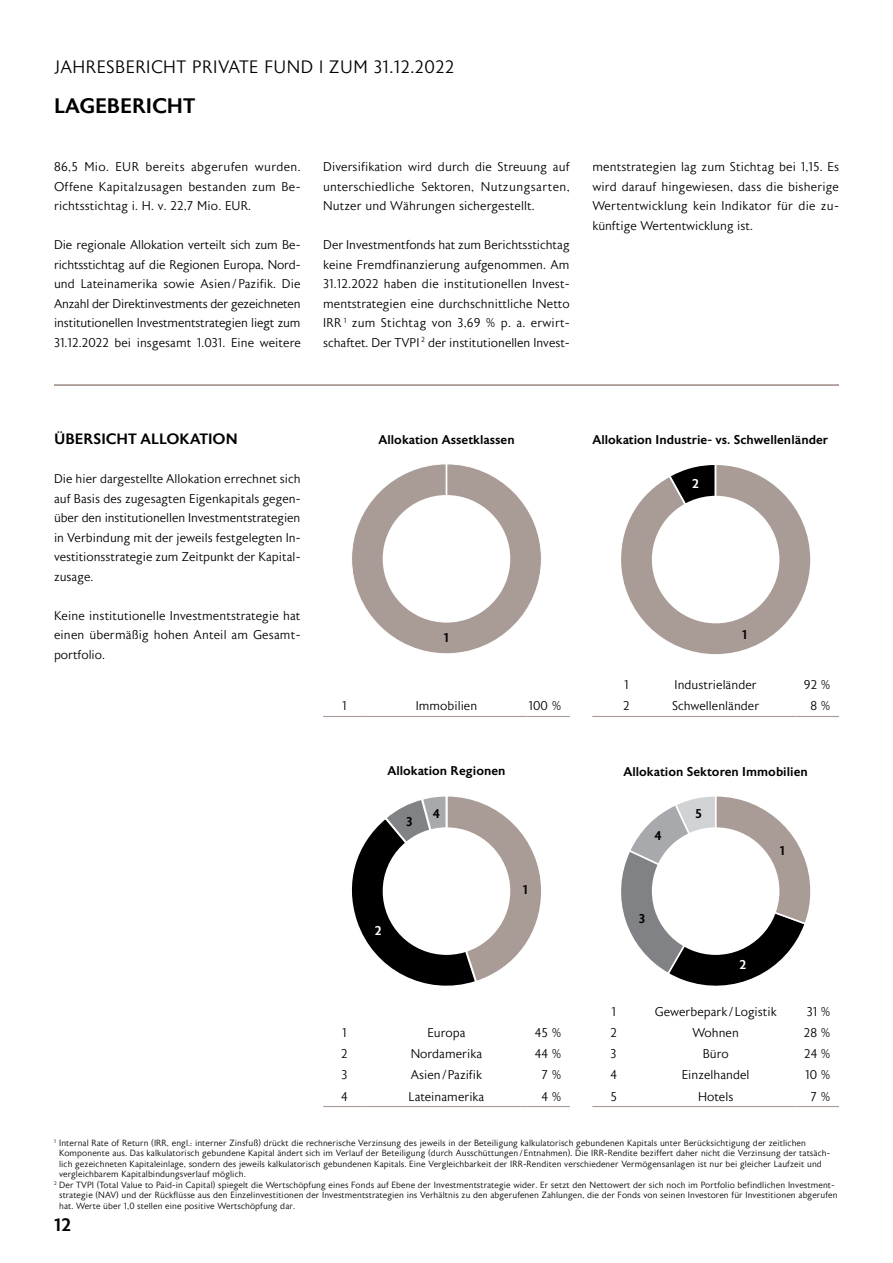
<style>
.page{position:relative;width:893px;height:1263px;background:#fff}
.page>*{position:absolute;margin:0;border:0;box-sizing:border-box;transform-origin:0 0}
.t1{font:500 21px "Astoria Sans";color:#000}
.t2{font:300 18px "Astoria Sans";letter-spacing:.025em;color:#000}
.t3{font:500 18px "Astoria Sans";color:#000}
.t4{font:500 15px "Astoria Sans";letter-spacing:.005em;color:#000}
.t5{font:300 12.75px/19.5px "Astoria Sans";letter-spacing:.005em;color:#000;text-align:justify}
.t6{font:500 12.75px "Astoria Sans";letter-spacing:.005em;color:#000}
.t7{font:500 12.75px "Astoria Sans";color:#fff}
.t8{font:300 9px "Astoria Sans";letter-spacing:.01em;color:#000}
</style>
<div class="page">
<hr style="left:592px;top:1106px;width:43px;height:1px;background:#a99b95">
<hr style="left:635px;top:1106px;width:161px;height:1px;background:#a99b95">
<hr style="left:796px;top:1106px;width:43px;height:1px;background:#a99b95">
<hr style="left:323px;top:1106px;width:43px;height:1px;background:#a99b95">
<hr style="left:366px;top:1106px;width:161px;height:1px;background:#a99b95">
<hr style="left:527px;top:1106px;width:43px;height:1px;background:#a99b95">
<hr style="left:323px;top:716px;width:43px;height:1px;background:#a99b95">
<hr style="left:366px;top:716px;width:161px;height:1px;background:#a99b95">
<hr style="left:527px;top:716px;width:43px;height:1px;background:#a99b95">
<div style="left:352px;top:464px;width:189px;height:190px;background:#a99b95;border-radius:95px"></div>
<div style="left:383px;top:495px;width:127px;height:128px;background:#fff;border-radius:50%"></div>
<hr style="left:592px;top:716px;width:43px;height:1px;background:#a99b95">
<hr style="left:635px;top:716px;width:161px;height:1px;background:#a99b95">
<hr style="left:796px;top:716px;width:43px;height:1px;background:#a99b95">
<svg style="left:351px;top:796px;width:190px;height:190px"></svg>
<div style="left:383px;top:827px;width:127px;height:128px;background:#fff;border-radius:50%"></div>
<svg style="left:621px;top:465px;width:190px;height:190px"></svg>
<div style="left:652px;top:496px;width:127px;height:127px;background:#fff;border-radius:50%"></div>
<svg style="left:621px;top:796px;width:190px;height:190px"></svg>
<div style="left:652px;top:827px;width:127px;height:128px;background:#fff;border-radius:50%"></div>
<hr style="left:54px;top:384px;width:785px;height:1px;background:#a99b95">
<hr style="left:54px;top:385px;width:785px;height:1px;background:#a99b95">
<h2 class="t2" style="left:54px;top:57px;width:402px">JAHRESBERICHT PRIVATE FUND l ZUM 31.12.2022</h2>
<h1 class="t1" style="left:54px;top:94px;width:143px">LAGEBERICHT</h1>
<p class="t5" style="left:54px;top:157px;width:248px">86,5 Mio. EUR bereits abgerufen wurden.<br>Offene Kapitalzusagen bestanden zum Be&shy;richtsstichtag i. H. v. 22,7 Mio. EUR.</p>
<p class="t5" style="left:54px;top:235px;width:248px">Die regionale Allokation verteilt sich zum Be&shy;richtsstichtag auf die Regionen Europa, Nord&shy;und Lateinamerika sowie Asien / Pazifik. Die Anzahl der Direktinvestments der gezeichneten institutionellen Investmentstrategien liegt zum 31.12.2022 bei insgesamt 1.031. Eine weitere</p>
<p class="t5" style="left:323px;top:157px;width:248px">Diversifikation wird durch die Streuung auf unterschiedliche Sektoren, Nutzungsarten, Nutzer und Währungen sichergestellt.</p>
<p class="t5" style="left:323px;top:235px;width:248px">Der Investmentfonds hat zum Berichtsstichtag keine Fremdfinanzierung aufgenommen. Am 31.12.2022 haben die institutionellen Invest&shy;mentstrategien eine durchschnittliche Netto IRR <sup>1</sup> zum Stichtag von 3,69 % p. a. erwirt&shy;schaftet. Der TVPI <sup>2</sup> der institutionellen Invest-</p>
<p class="t5" style="left:592px;top:157px;width:248px">mentstrategien lag zum Stichtag bei 1,15. Es wird darauf hingewiesen, dass die bisherige Wertentwicklung kein Indikator für die zu&shy;künftige Wertentwicklung ist.</p>
<p class="t4" style="left:54px;top:431px;width:185px">ÜBERSICHT ALLOKATION</p>
<p class="t5" style="left:54px;top:469px;width:248px">Die hier dargestellte Allokation errechnet sich auf Basis des zugesagten Eigenkapitals gegen&shy;über den institutionellen Investmentstrategien in Verbindung mit der jeweils festgelegten In&shy;vestitionsstrategie zum Zeitpunkt der Kapital&shy;zusage.</p>
<p class="t5" style="left:54px;top:606px;width:248px">Keine institutionelle Investmentstrategie hat einen übermäßig hohen Anteil am Gesamt&shy;portfolio.</p>
<p class="t6" style="left:378px;top:433px;width:138px">Allokation Assetklassen</p>
<p class="t6" style="left:592px;top:433px;width:237px">Allokation Industrie- vs. Schwellenländer</p>
<p class="t7" style="left:692px;top:476px;width:9px">2</p>
<p class="t6" style="left:444px;top:631px;width:7px">1</p>
<p class="t5" style="left:342px;top:697px;width:6px">1</p>
<p class="t5" style="left:416px;top:697px;width:63px">Immobilien</p>
<p class="t5" style="left:529px;top:697px;width:34px">100 %</p>
<p class="t6" style="left:742px;top:628px;width:7px">1</p>
<p class="t5" style="left:624px;top:676px;width:6px">1</p>
<p class="t5" style="left:675px;top:676px;width:84px">Industrieländer</p>
<p class="t5" style="left:804px;top:676px;width:28px">92 %</p>
<p class="t5" style="left:623px;top:697px;width:8px">2</p>
<p class="t5" style="left:672px;top:697px;width:89px">Schwellenländer</p>
<p class="t5" style="left:810px;top:697px;width:21px">8 %</p>
<p class="t6" style="left:387px;top:764px;width:120px">Allokation Regionen</p>
<p class="t6" style="left:623px;top:764px;width:186px">Allokation Sektoren Immobilien</p>
<p class="t6" style="left:406px;top:814px;width:8px">3</p>
<p class="t6" style="left:433px;top:806px;width:9px">4</p>
<p class="t7" style="left:375px;top:924px;width:9px">2</p>
<p class="t6" style="left:523px;top:882px;width:7px">1</p>
<p class="t5" style="left:342px;top:1023px;width:6px">1</p>
<p class="t5" style="left:427px;top:1023px;width:40px">Europa</p>
<p class="t5" style="left:535px;top:1023px;width:28px">45 %</p>
<p class="t5" style="left:341px;top:1044px;width:8px">2</p>
<p class="t5" style="left:411px;top:1044px;width:73px">Nordamerika</p>
<p class="t5" style="left:535px;top:1044px;width:28px">44 %</p>
<p class="t5" style="left:341px;top:1066px;width:7px">3</p>
<p class="t5" style="left:411px;top:1066px;width:73px">Asien/Pazifik</p>
<p class="t5" style="left:541px;top:1066px;width:21px">7 %</p>
<p class="t5" style="left:341px;top:1087px;width:8px">4</p>
<p class="t5" style="left:409px;top:1087px;width:77px">Lateinamerika</p>
<p class="t5" style="left:541px;top:1087px;width:21px">4 %</p>
<p class="t6" style="left:654px;top:829px;width:9px">4</p>
<p class="t6" style="left:639px;top:911px;width:8px">3</p>
<p class="t6" style="left:695px;top:807px;width:8px">5</p>
<p class="t6" style="left:780px;top:843px;width:7px">1</p>
<p class="t7" style="left:740px;top:958px;width:9px">2</p>
<p class="t5" style="left:611px;top:1002px;width:6px">1</p>
<p class="t5" style="left:655px;top:1002px;width:123px">Gewerbepark / Logistik</p>
<p class="t5" style="left:807px;top:1002px;width:25px">31 %</p>
<p class="t5" style="left:610px;top:1023px;width:8px">2</p>
<p class="t5" style="left:692px;top:1023px;width:48px">Wohnen</p>
<p class="t5" style="left:804px;top:1023px;width:28px">28 %</p>
<p class="t5" style="left:611px;top:1044px;width:7px">3</p>
<p class="t5" style="left:703px;top:1044px;width:27px">Büro</p>
<p class="t5" style="left:804px;top:1044px;width:28px">24 %</p>
<p class="t5" style="left:610px;top:1066px;width:8px">4</p>
<p class="t5" style="left:682px;top:1066px;width:69px">Einzelhandel</p>
<p class="t5" style="left:805px;top:1066px;width:27px">10 %</p>
<p class="t5" style="left:610px;top:1087px;width:8px">5</p>
<p class="t5" style="left:698px;top:1087px;width:37px">Hotels</p>
<p class="t5" style="left:810px;top:1087px;width:21px">7 %</p>
<p class="t8" style="left:54px;top:1138px;width:754px"><sup>1</sup> Internal Rate of Return (IRR, engl.: interner Zinsfuß) drückt die rechnerische Verzinsung des jeweils in der Beteiligung kalkulatorisch gebundenen Kapitals unter Berücksichtigung der zeitlichen</p>
<p class="t8" style="left:59px;top:1148px;width:773px">Komponente aus. Das kalkulatorisch gebundene Kapital ändert sich im Verlauf der Beteiligung (durch Ausschüttungen / Entnahmen). Die IRR-Rendite beziffert daher nicht die Verzinsung der tatsäch-</p>
<p class="t8" style="left:59px;top:1159px;width:764px">lich gezeichneten Kapitaleinlage, sondern des jeweils kalkulatorisch gebundenen Kapitals. Eine Vergleichbarkeit der IRR-Renditen verschiedener Vermögensanlagen ist nur bei gleicher Laufzeit und</p>
<p class="t8" style="left:59px;top:1169px;width:188px">vergleichbarem Kapitalbindungsverlauf möglich.</p>
<p class="t8" style="left:54px;top:1180px;width:782px"><sup>2</sup> Der TVPI (Total Value to Paid-in Capital) spiegelt die Wertschöpfung eines Fonds auf Ebene der Investmentstrategie wider. Er setzt den Nettowert der sich noch im Portfolio befindlichen Investment-</p>
<p class="t8" style="left:59px;top:1190px;width:780px">strategie (NAV) und der Rückflüsse aus den Einzelinvestitionen der Investmentstrategien ins Verhältnis zu den abgerufenen Zahlungen, die der Fonds von seinen Investoren für Investitionen abgerufen</p>
<p class="t8" style="left:59px;top:1201px;width:237px">hat. Werte über 1,0 stellen eine positive Wertschöpfung dar.</p>
<h2 class="t3" style="left:54px;top:1215px;width:19px">12</h2>
</div>
